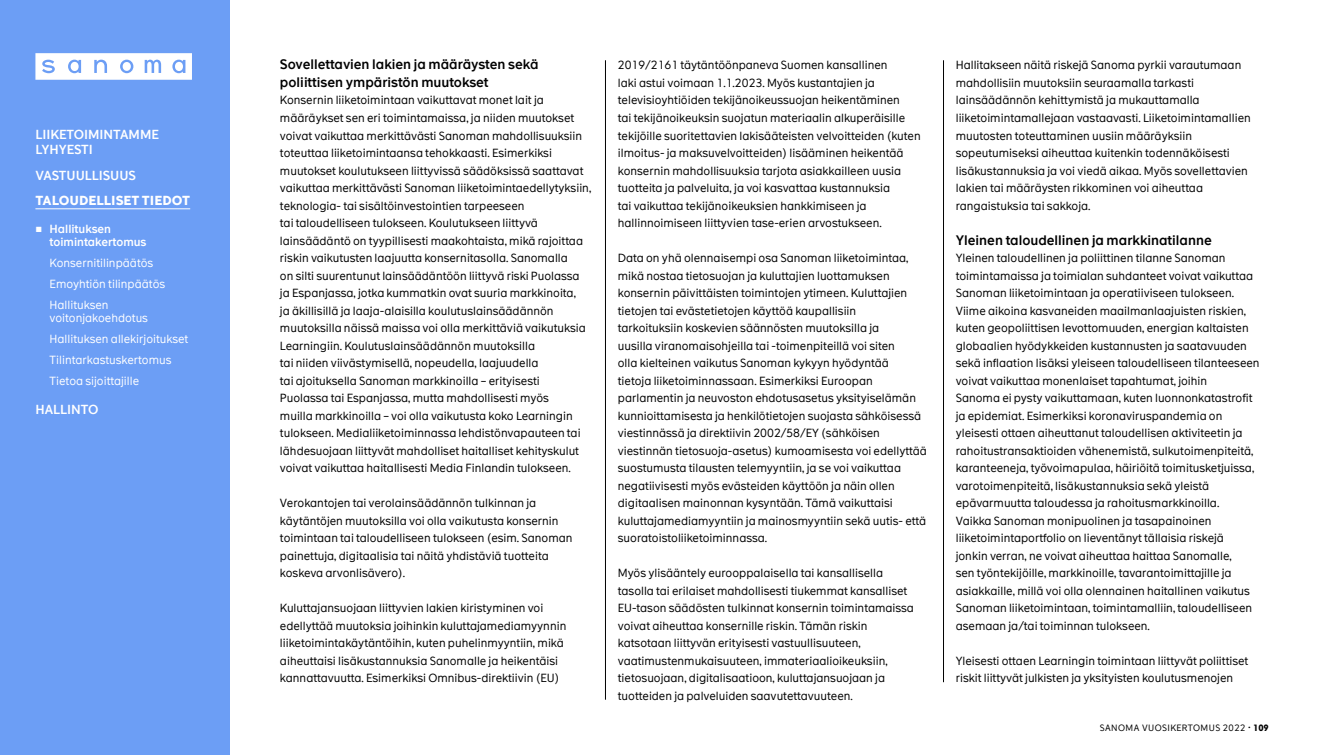
<style>
.page{position:relative;width:1322px;height:755px;background:#fff}
.page>*{position:absolute;margin:0;border:0;box-sizing:border-box;transform-origin:0 0}
.H5_FS{font:600 13.12px/17.5px "The Message";color:#000}
.t1{font:600 12.5px/15px "The Message";color:#fff}
.t2{font:700 12.5px "The Message";color:#fff}
.Body_text_FS{font:11.25px/17.5px "The Message";color:#000}
.t3{font:11.25px/20.9px "The Message";color:#fff}
.t4{font:600 11.25px/13.5px "The Message";color:#fff}
.t5{font:8.75px "The Message";letter-spacing:.05em;color:#000}
.s1{font-family:"Arial";font-weight:400}
.s2{font-size:12.25px}
.s3{font-weight:700}
</style>
<div class="page">
<div style="left:0;top:0;width:230px;height:755px;background:#6c9ef5"></div>
<svg style="left:35px;top:53px;width:157px;height:27px;background:#e8f0fd"></svg>
<hr style="left:605px;top:60px;width:1px;height:639px;background:#000">
<hr style="left:943px;top:60px;width:1px;height:622px;background:#000">
<hr style="left:35px;top:208px;width:155px;height:1px;background:#fff">
<p class="t1" style="left:35px;top:127px;width:125px">LIIKETOIMINTAMME<br>LYHYESTI</p>
<p class="t1" style="left:35px;top:168px;width:102px">VASTUULLISUUS</p>
<p class="t2" style="left:35px;top:192px;width:156px">TALOUDELLISET TIEDOT</p>
<p class="t4" style="left:50px;top:222px;width:98px;text-indent:-14px"><span class="s1">■</span> Hallituksen toimintakertomus</p>
<p class="t3" style="left:50px;top:252px;width:117px;line-height:21.2px">Konsernitilinpäätös<br>Emoyhtiön tilinpäätös</p>
<p class="t3" style="left:50px;top:298px;width:100px;line-height:13.5px">Hallituksen voitonjakoehdotus</p>
<p class="t3" style="left:50px;top:328px;width:140px">Hallituksen allekirjoitukset<br>Tilintarkastuskertomus<br>Tietoa sijoittajille</p>
<p class="t1" style="left:35px;top:402px;width:64px">HALLINTO</p>
<h5 class="H5_FS" style="left:280px;top:56px;width:260px">Sovellettavien lakien ja määräysten sekä poliittisen ympäristön muutokset</h5>
<p class="Body_text_FS" style="left:280px;top:92px;width:313px">Konsernin liiketoimintaan vaikuttavat monet lait ja määräykset sen eri toimintamaissa, ja niiden muutokset voivat vaikuttaa merkittävästi Sanoman mahdollisuuksiin toteuttaa liiketoimintaansa tehokkaasti. Esimerkiksi muutokset koulutukseen liittyvissä säädöksissä saattavat vaikuttaa merkittävästi Sanoman liiketoimintaedellytyksiin, teknologia- tai sisältöinvestointien tarpeeseen<br>tai taloudelliseen tulokseen. Koulutukseen liittyvä lainsäädäntö on tyypillisesti maakohtaista, mikä rajoittaa riskin vaikutusten laajuutta konsernitasolla. Sanomalla<br>on silti suurentunut lainsäädäntöön liittyvä riski Puolassa ja Espanjassa, jotka kummatkin ovat suuria markkinoita,<br>ja äkillisillä ja laaja-alaisilla koulutuslainsäädännön muutoksilla näissä maissa voi olla merkittäviä vaikutuksia Learningiin. Koulutuslainsäädännön muutoksilla<br>tai niiden viivästymisellä, nopeudella, laajuudella<br>tai ajoituksella Sanoman markkinoilla – erityisesti<br>Puolassa tai Espanjassa, mutta mahdollisesti myös<br>muilla markkinoilla – voi olla vaikutusta koko Learningin tulokseen. Medialiiketoiminnassa lehdistönvapauteen tai lähdesuojaan liittyvät mahdolliset haitalliset kehityskulut voivat vaikuttaa haitallisesti Media Finlandin tulokseen.</p>
<p class="Body_text_FS" style="left:280px;top:494px;width:294px">Verokantojen tai verolainsäädännön tulkinnan ja käytäntöjen muutoksilla voi olla vaikutusta konsernin toimintaan tai taloudelliseen tulokseen (esim. Sanoman painettuja, digitaalisia tai näitä yhdistäviä tuotteita koskeva arvonlisävero).</p>
<p class="Body_text_FS" style="left:280px;top:599px;width:288px">Kuluttajansuojaan liittyvien lakien kiristyminen voi edellyttää muutoksia joihinkin kuluttajamediamyynnin liiketoimintakäytäntöihin, kuten puhelinmyyntiin, mikä aiheuttaisi lisäkustannuksia Sanomalle ja heikentäisi kannattavuutta. Esimerkiksi Omnibus-direktiivin (EU)</p>
<p class="Body_text_FS" style="left:618px;top:57px;width:304px">2019/2161 täytäntöönpaneva Suomen kansallinen<br>laki astui voimaan 1.1.2023. Myös kustantajien ja televisioyhtiöiden tekijänoikeussuojan heikentäminen<br>tai tekijänoikeuksin suojatun materiaalin alkuperäisille tekijöille suoritettavien lakisääteisten velvoitteiden (kuten ilmoitus- ja maksuvelvoitteiden) lisääminen heikentää konsernin mahdollisuuksia tarjota asiakkailleen uusia tuotteita ja palveluita, ja voi kasvattaa kustannuksia<br>tai vaikuttaa tekijänoikeuksien hankkimiseen ja hallinnoimiseen liittyvien tase-erien arvostukseen.</p>
<p class="Body_text_FS" style="left:618px;top:249px;width:311px">Data on yhä olennaisempi osa Sanoman liiketoimintaa, mikä nostaa tietosuojan ja kuluttajien luottamuksen konsernin päivittäisten toimintojen ytimeen. Kuluttajien tietojen tai evästetietojen käyttöä kaupallisiin<br>tarkoituksiin koskevien säännösten muutoksilla ja<br>uusilla viranomaisohjeilla tai -toimenpiteillä voi siten<br>olla kielteinen vaikutus Sanoman kykyyn hyödyntää<br>tietoja liiketoiminnassaan. Esimerkiksi Euroopan parlamentin ja neuvoston ehdotusasetus yksityiselämän kunnioittamisesta ja henkilötietojen suojasta sähköisessä viestinnässä ja direktiivin 2002/58/EY (sähköisen viestinnän tietosuoja-asetus) kumoamisesta voi edellyttää suostumusta tilausten telemyyntiin, ja se voi vaikuttaa negatiivisesti myös evästeiden käyttöön ja näin ollen digitaalisen mainonnan kysyntään. Tämä vaikuttaisi kuluttajamediamyyntiin ja mainosmyyntiin sekä uutis- että suoratoistoliiketoiminnassa.</p>
<p class="Body_text_FS" style="left:618px;top:564px;width:298px">Myös ylisääntely eurooppalaisella tai kansallisella tasolla tai erilaiset mahdollisesti tiukemmat kansalliset EU-tason säädösten tulkinnat konsernin toimintamaissa voivat aiheuttaa konsernille riskin. Tämän riskin katsotaan liittyvän erityisesti vastuullisuuteen, vaatimustenmukaisuuteen, immateriaalioikeuksiin, tietosuojaan, digitalisaatioon, kuluttajansuojaan ja tuotteiden ja palveluiden saavutettavuuteen.</p>
<p class="Body_text_FS" style="left:956px;top:57px;width:297px">Hallitakseen näitä riskejä Sanoma pyrkii varautumaan mahdollisiin muutoksiin seuraamalla tarkasti lainsäädännön kehittymistä ja mukauttamalla liiketoimintamallejaan vastaavasti. Liiketoimintamallien muutosten toteuttaminen uusiin määräyksiin sopeutumiseksi aiheuttaa kuitenkin todennäköisesti lisäkustannuksia ja voi viedä aikaa. Myös sovellettavien lakien tai määräysten rikkominen voi aiheuttaa rangaistuksia tai sakkoja.</p>
<h5 class="H5_FS" style="left:956px;top:231px;width:258px">Yleinen taloudellinen ja markkinatilanne</h5>
<p class="Body_text_FS" style="left:956px;top:249px;width:305px">Yleinen taloudellinen ja poliittinen tilanne Sanoman toimintamaissa ja toimialan suhdanteet voivat vaikuttaa Sanoman liiketoimintaan ja operatiiviseen tulokseen.<br>Viime aikoina kasvaneiden maailmanlaajuisten riskien, kuten geopoliittisen levottomuuden, energian kaltaisten globaalien hyödykkeiden kustannusten ja saatavuuden sekä inflaation lisäksi yleiseen taloudelliseen tilanteeseen voivat vaikuttaa monenlaiset tapahtumat, joihin<br>Sanoma ei pysty vaikuttamaan, kuten luonnonkatastrofit ja epidemiat. Esimerkiksi koronaviruspandemia on yleisesti ottaen aiheuttanut taloudellisen aktiviteetin ja rahoitustransaktioiden vähenemistä, sulkutoimenpiteitä, karanteeneja, työvoimapulaa, häiriöitä toimitusketjuissa, varotoimenpiteitä, lisäkustannuksia sekä yleistä epävarmuutta taloudessa ja rahoitusmarkkinoilla.<br>Vaikka Sanoman monipuolinen ja tasapainoinen liiketoimintaportfolio on lieventänyt tällaisia riskejä<br>jonkin verran, ne voivat aiheuttaa haittaa Sanomalle,<br>sen työntekijöille, markkinoille, tavarantoimittajille ja asiakkaille, millä voi olla olennainen haitallinen vaikutus Sanoman liiketoimintaan, toimintamalliin, taloudelliseen asemaan ja/tai toiminnan tulokseen.</p>
<p class="Body_text_FS" style="left:956px;top:652px;width:294px">Yleisesti ottaen Learningin toimintaan liittyvät poliittiset riskit liittyvät julkisten ja yksityisten koulutusmenojen</p>
<p class="t5" style="left:1100px;top:722px;width:170px">SANOMA VUOSIKERTOMUS 2022 <span class="s2">∙</span> <span class="s3">109</span></p>
</div>
